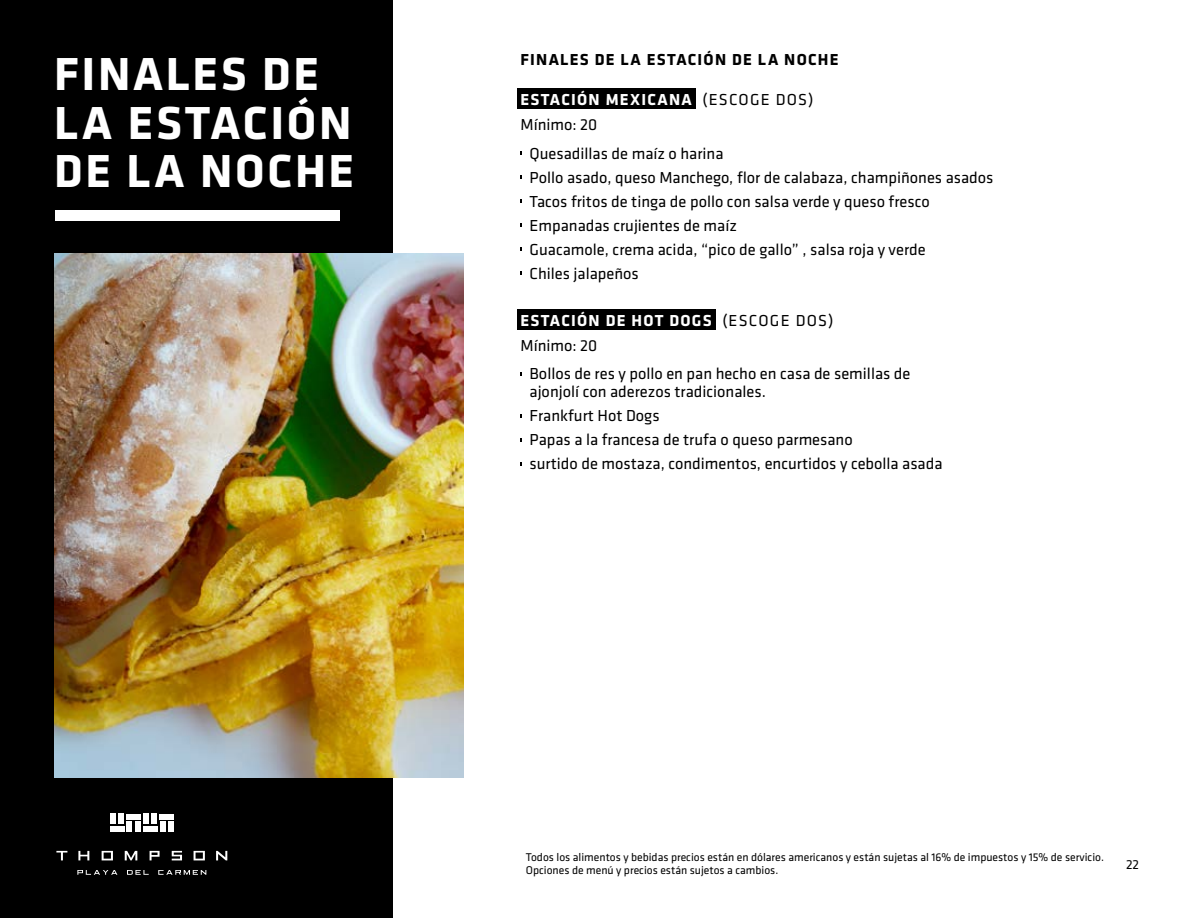
<style>
.page{position:relative;width:1188px;height:918px;background:#fff}
.page>*{position:absolute;margin:0;border:0;box-sizing:border-box;transform-origin:0 0}
.t1{font:700 48px/48.6px "Klavika";letter-spacing:.055em;color:#fff}
.t2{font:16.5px/24px "Klavika";color:#000}
.t3{font:700 16.5px "Klavika";letter-spacing:.075em;color:#000}
.t4{font:13.5px "Klavika";color:#000}
.t5{font:11.7px/13.8px "Klavika";color:#000}
.s1{font-weight:700;color:#fff}
</style>
<div class="page">
<div style="left:518px;top:88px;width:178px;height:21px;background:#000"></div>
<div style="left:518px;top:309px;width:198px;height:21px;background:#000"></div>
<div style="left:0;top:0;width:393px;height:918px;background:#000"></div>
<div style="left:56px;top:210px;width:284px;height:11px;background:#fff"></div>
<img style="left:54px;top:254px;width:409px;height:524px">
<div style="left:127px;top:814px;width:14px;height:6px;background:#fff"></div>
<div style="left:135px;top:822px;width:6px;height:10px;background:#fff"></div>
<div style="left:127px;top:822px;width:5px;height:10px;background:#fff"></div>
<div style="left:110px;top:826px;width:14px;height:6px;background:#fff"></div>
<div style="left:110px;top:814px;width:6px;height:10px;background:#fff"></div>
<div style="left:118px;top:814px;width:6px;height:10px;background:#fff"></div>
<div style="left:160px;top:814px;width:14px;height:6px;background:#fff"></div>
<div style="left:168px;top:822px;width:6px;height:10px;background:#fff"></div>
<div style="left:160px;top:822px;width:5px;height:10px;background:#fff"></div>
<div style="left:143px;top:826px;width:14px;height:6px;background:#fff"></div>
<div style="left:143px;top:814px;width:6px;height:10px;background:#fff"></div>
<div style="left:151px;top:814px;width:6px;height:10px;background:#fff"></div>
<svg style="left:216px;top:851px;width:11px;height:9px"></svg>
<svg style="left:56px;top:851px;width:11px;height:9px"></svg>
<svg style="left:125px;top:851px;width:12px;height:9px"></svg>
<svg style="left:194px;top:851px;width:11px;height:9px"></svg>
<svg style="left:102px;top:851px;width:11px;height:9px"></svg>
<svg style="left:172px;top:851px;width:10px;height:9px"></svg>
<svg style="left:78px;top:851px;width:11px;height:9px"></svg>
<svg style="left:150px;top:851px;width:10px;height:9px"></svg>
<svg style="left:77px;top:870px;width:40px;height:5px"></svg>
<svg style="left:127px;top:870px;width:22px;height:5px"></svg>
<svg style="left:158px;top:870px;width:48px;height:5px"></svg>
<h1 class="t1" style="left:54px;top:51px;width:302px">FINALES DE<br>LA ESTACIÓN<br>DE LA NOCHE</h1>
<p class="t3" style="left:520px;top:51px;width:320px">FINALES DE LA ESTACIÓN DE LA NOCHE</p>
<p class="t2" style="left:520px;top:87px;width:294px;line-height:25.2px"><span class="s1">ESTACIÓN MEXICANA</span> (ESCOGE DOS)<br>Mínimo: 20</p>
<p class="t2" style="left:530px;top:142px;width:465px">Quesadillas de maíz o harina<br>Pollo asado, queso Manchego, flor de calabaza, champiñones asados Tacos fritos de tinga de pollo con salsa verde y queso fresco Empanadas crujientes de maíz<br>Guacamole, crema acida, “pico de gallo” , salsa roja y verde<br>Chiles jalapeños</p>
<p class="t2" style="left:520px;top:308px;width:314px;line-height:25.2px"><span class="s1">ESTACIÓN DE HOT DOGS</span> (ESCOGE DOS)<br>Mínimo: 20</p>
<p class="t2" style="left:530px;top:365px;width:382px;line-height:18px">Bollos de res y pollo en pan hecho en casa de semillas de ajonjolí con aderezos tradicionales.</p>
<p class="t2" style="left:530px;top:404px;width:414px">Frankfurt Hot Dogs<br>Papas a la francesa de trufa o queso parmesano<br>surtido de mostaza, condimentos, encurtidos y cebolla asada</p>
<p class="t5" style="left:526px;top:850px;width:580px">Todos los alimentos y bebidas precios están en dólares americanos y están sujetas al 16% de impuestos y 15% de servicio.<br>Opciones de menú y precios están sujetos a cambios.</p>
<p class="t4" style="left:1126px;top:857px;width:15px">22</p>
</div>
